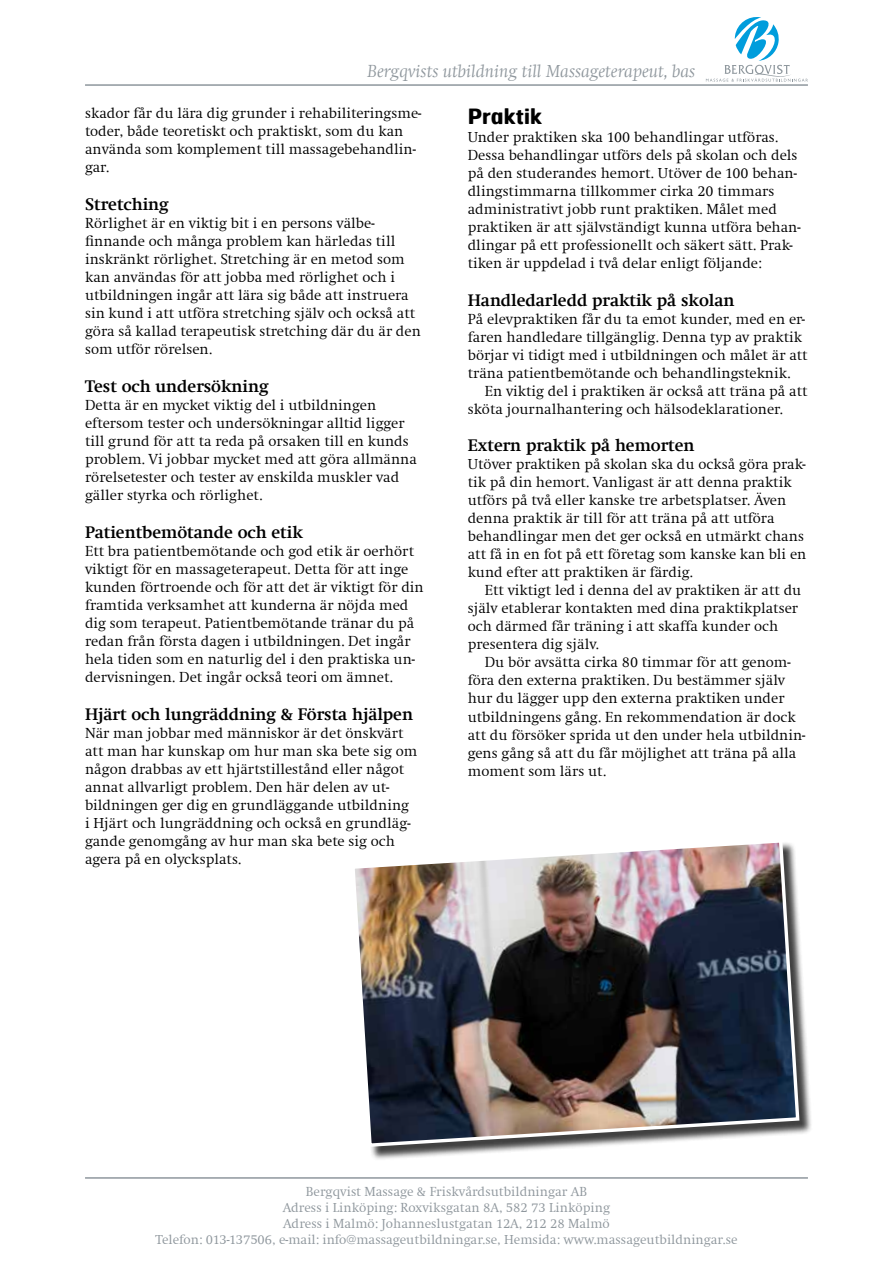
<style>
.page{position:relative;width:893px;height:1263px;background:#fff}
.page>*{position:absolute;margin:0;border:0;box-sizing:border-box;transform-origin:0 0}
.t1{font:700 21px "Hermes";color:#000}
.t2{font:italic 300 18px "Swift";color:#8f979d}
.t3{font:700 16.5px "Swift";color:#000}
.t4{font:300 15px/18px "Swift";color:#000}
.t5{font:300 13.5px/16.2px "Swift";color:#8f979d;text-align:center}
</style>
<div class="page">
<hr style="left:85px;top:84px;width:723px;height:2px;background:#8f979d">
<svg style="left:706px;top:17px;width:102px;height:65px"></svg>
<hr style="left:85px;top:1177px;width:723px;height:2px;background:#8f979d">
<div style="left:353px;top:841px;width:460px;height:319px;background:#000;opacity:.75"></div>
<img style="left:353px;top:841px;width:448px;height:308px">
<p class="t2" style="left:368px;top:62px;width:329px">Bergqvists utbildning till Massageterapeut, bas</p>
<p class="t4" style="left:85px;top:105px;width:338px">skador får du lära dig grunder i rehabiliteringsme&shy;toder, både teoretiskt och praktiskt, som du kan använda som komplement till massagebehandlin&shy;gar.</p>
<p class="t3" style="left:85px;top:195px;width:85px">Stretching</p>
<p class="t4" style="left:85px;top:214px;width:337px">Rörlighet är en viktig bit i en persons välbe&shy;finnande och många problem kan härledas till inskränkt rörlighet. Stretching är en metod som kan användas för att jobba med rörlighet och i utbildningen ingår att lära sig både att instruera sin kund i att utföra stretching själv och också att göra så kallad terapeutisk stretching där du är den som utför rörelsen.</p>
<p class="t3" style="left:85px;top:376px;width:185px">Test och undersökning</p>
<p class="t4" style="left:85px;top:396px;width:333px">Detta är en mycket viktig del i utbildningen eftersom tester och undersökningar alltid ligger till grund för att ta reda på orsaken till en kunds problem. Vi jobbar mycket med att göra allmänna rörelsetester och tester av enskilda muskler vad gäller styrka och rörlighet.</p>
<p class="t3" style="left:85px;top:522px;width:219px">Patientbemötande och etik</p>
<p class="t4" style="left:85px;top:542px;width:340px">Ett bra patientbemötande och god etik är oerhört viktigt för en massageterapeut. Detta för att inge kunden förtroende och för att det är viktigt för din framtida verksamhet att kunderna är nöjda med dig som terapeut. Patientbemötande tränar du på redan från första dagen i utbildningen. Det ingår hela tiden som en naturlig del i den praktiska un&shy;dervisningen. Det ingår också teori om ämnet.</p>
<p class="t3" style="left:85px;top:704px;width:330px">Hjärt och lungräddning &amp; Första hjälpen</p>
<p class="t4" style="left:85px;top:724px;width:334px">När man jobbar med människor är det önskvärt att man har kunskap om hur man ska bete sig om någon drabbas av ett hjärtstillestånd eller något annat allvarligt problem. Den här delen av ut&shy;bildningen ger dig en grundläggande utbildning i Hjärt och lungräddning och också en grundläg&shy;gande genomgång av hur man ska bete sig och agera på en olycksplats.</p>
<h1 class="t1" style="left:468px;top:102px;width:76px">Praktik</h1>
<p class="t4" style="left:468px;top:128px;width:334px">Under praktiken ska 100 behandlingar utföras.<br>Dessa behandlingar utförs dels på skolan och dels på den studerandes hemort. Utöver de 100 behan&shy;dlingstimmarna tillkommer cirka 20 timmars administrativt jobb runt praktiken. Målet med praktiken är att självständigt kunna utföra behan&shy;dlingar på ett professionellt och säkert sätt. Prak&shy;tiken är uppdelad i två delar enligt följande:</p>
<p class="t3" style="left:468px;top:290px;width:268px">Handledarledd praktik på skolan</p>
<p class="t4" style="left:468px;top:310px;width:341px">På elevpraktiken får du ta emot kunder, med en er&shy;faren handledare tillgänglig. Denna typ av praktik börjar vi tidigt med i utbildningen och målet är att träna patientbemötande och behandlingsteknik.</p>
<p class="t4" style="left:468px;top:382px;width:341px;text-indent:17px">En viktig del i praktiken är också att träna på att sköta journalhantering och hälsodeklarationer.</p>
<p class="t3" style="left:468px;top:436px;width:228px">Extern praktik på hemorten</p>
<p class="t4" style="left:468px;top:456px;width:340px">Utöver praktiken på skolan ska du också göra prak&shy;tik på din hemort. Vanligast är att denna praktik utförs på två eller kanske tre arbetsplatser. Även denna praktik är till för att träna på att utföra behandlingar men det ger också en utmärkt chans att få in en fot på ett företag som kanske kan bli en kund efter att praktiken är färdig.</p>
<p class="t4" style="left:468px;top:582px;width:335px;text-indent:17px">Ett viktigt led i denna del av praktiken är att du själv etablerar kontakten med dina praktikplatser och därmed får träning i att skaffa kunder och presentera dig själv.</p>
<p class="t4" style="left:468px;top:654px;width:339px;text-indent:17px">Du bör avsätta cirka 80 timmar för att genom&shy;föra den externa praktiken. Du bestämmer själv hur du lägger upp den externa praktiken under utbildningens gång. En rekommendation är dock att du försöker sprida ut den under hela utbildnin&shy;gens gång så att du får möjlighet att träna på alla moment som lärs ut.</p>
<p class="t5" style="left:155px;top:1183px;width:583px">Bergqvist Massage &amp; Friskvårdsutbildningar AB<br>Adress i Linköping: Roxviksgatan 8A, 582 73 Linköping<br>Adress i Malmö: Johanneslustgatan 12A, 212 28 Malmö<br>Telefon: 013-137506, e-mail: info@massageutbildningar.se, Hemsida: www.massageutbildningar.se</p>
</div>
